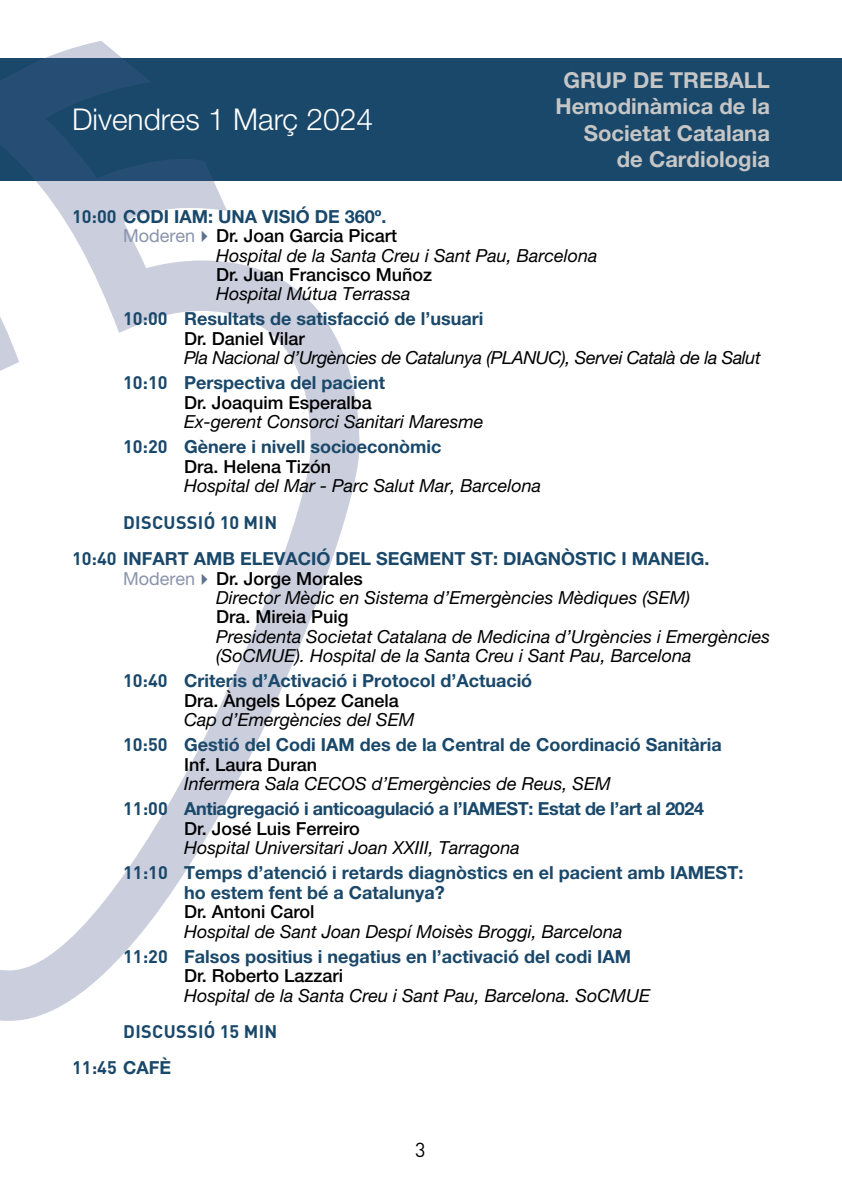
<style>
.page{position:relative;width:842px;height:1191px;background:#fff}
.page>*{position:absolute;margin:0;border:0;box-sizing:border-box;transform-origin:0 0}
.t1{font:300 30px "Helvetica Neue LT Pro";color:#fff}
.t2{font:700 22px/26.4px "Helvetica Neue LT Pro";color:#c6c6c6;text-align:right}
.t3{font:20px "DIN Pro";color:#000}
.t4{font:700 18px/25px "Helvetica Neue LT Pro";color:#1a486a}
.t5{font:italic 18px/25px "Helvetica Neue LT Pro";color:#000}
.t6{font:500 18px "Helvetica Neue LT Pro";color:#000}
.t7{font:700 18px/25px "Helvetica Neue LT Pro";letter-spacing:-.02em;color:#1a486a}
.t8{font:italic 18px/25px "Helvetica Neue LT Pro";letter-spacing:-.02em;color:#000}
.t9{font:700 18px/36.4px "DIN Pro";letter-spacing:.02em;color:#1a486a}
.s1{font-family:"DIN Pro"}
.s2{font-weight:400;color:#8a94ab}
.s3{color:#5e718f}
.s4{font-weight:400;font-style:italic;color:#000}
.s5{font-family:"DIN Pro";font-weight:700;font-style:normal;color:#1a486a}
.s6{font-weight:700;font-style:normal;color:#1a486a}
.s7{font-weight:500;color:#000}
.s8{font-family:"Helvetica Neue LT Pro"}
</style>
<div class="page">
<div style="left:0;top:58px;width:842px;height:122px;background:#1a486a"></div>
<svg style="left:0;top:41px;width:361px;height:980px"></svg>
<h1 class="t1" style="left:72px;top:101px;width:303px">Divendres 1 Març 2024</h1>
<p class="t2" style="left:555px;top:66px;width:216px">GRUP DE TREBALL<br>Hemodinàmica de la<br>Societat Catalana de Cardiologia</p>
<p class="t4" style="left:72px;top:203px;width:316px"><span class="s1">10:00</span> CODI IAM: UNA VISIÓ DE 360º.</p>
<p class="t6" style="left:123px;top:225px;width:276px"><span class="s2">Moderen</span><span class="s3">✔</span> Dr. Joan Garcia Picart</p>
<p class="t5" style="left:216px;top:242px;width:383px">Hospital de la Santa Creu i Sant Pau, Barcelona</p>
<p class="t6" style="left:216px;top:264px;width:218px">Dr. Juan Francisco Muñoz</p>
<p class="t4" style="left:123px;top:281px;width:362px;text-indent:93px"><span class="s4">Hospital Mútua Terrassa<br></span><span class="s1">10:00</span> Resultats de satisfacció de l’usuari</p>
<p class="t6" style="left:184px;top:328px;width:122px">Dr. Daniel Vilar</p>
<p class="t8" style="left:123px;top:345px;width:639px;text-indent:61px">Pla Nacional d’Urgències de Catalunya (PLANUC), Servei Català de la Salut<br><span class="s5">10:10</span> <span class="s6">Perspectiva del pacient</span></p>
<p class="t6" style="left:184px;top:392px;width:189px">Dr. Joaquim Esperalba</p>
<p class="t5" style="left:123px;top:409px;width:362px;text-indent:61px">Ex-gerent Consorci Sanitari Maresme<br><span class="s5">10:20</span> <span class="s6">Gènere i nivell socioeconòmic</span></p>
<p class="t6" style="left:184px;top:456px;width:149px">Dra. Helena Tizón</p>
<p class="t5" style="left:184px;top:473px;width:359px">Hospital del Mar - Parc Salut Mar, Barcelona</p>
<p class="t9" style="left:123px;top:502px;width:156px">DISCUSSIÓ 10 MIN</p>
<p class="t4" style="left:72px;top:546px;width:639px"><span class="s1">10:40</span> INFART AMB ELEVACIÓ DEL SEGMENT ST: DIAGNÒSTIC I MANEIG.</p>
<p class="t6" style="left:123px;top:567px;width:241px"><span class="s2">Moderen</span><span class="s3">✔</span> Dr. Jorge Morales</p>
<p class="t5" style="left:216px;top:585px;width:475px">Director Mèdic en Sistema d’Emergències Mèdiques (SEM)</p>
<p class="t6" style="left:216px;top:606px;width:134px">Dra. Mireia Puig</p>
<p class="t5" style="left:216px;top:626px;width:555px;line-height:19.4px">Presidenta Societat Catalana de Medicina d’Urgències i Emergències (SoCMUE). Hospital de la Santa Creu i Sant Pau, Barcelona</p>
<p class="t4" style="left:184px;top:671px;width:350px;line-height:19.4px;text-indent:-61px"><span class="s1">10:40</span> Criteris d’Activació i Protocol d’Actuació<br><span class="s7">Dra. Àngels López Canela</span></p>
<p class="t4" style="left:123px;top:707px;width:600px;text-indent:61px"><span class="s4">Cap d’Emergències del SEM<br></span><span class="s1">10:50</span> Gestió del Codi IAM des de la Central de Coordinació Sanitària</p>
<p class="t6" style="left:184px;top:753px;width:135px">Inf. Laura Duran</p>
<p class="t7" style="left:123px;top:771px;width:583px;text-indent:61px"><span class="s4">Infermera Sala CECOS d’Emergències de Reus, SEM<br></span><span class="s1">11:00</span> Antiagregació i anticoagulació a l’IAMEST: Estat de l’art al 2024</p>
<p class="t6" style="left:184px;top:817px;width:177px">Dr. José Luis Ferreiro</p>
<p class="t4" style="left:123px;top:835px;width:622px;text-indent:61px"><span class="s4">Hospital Universitari Joan XXIII, Tarragona<br></span><span class="s1">11:10</span> Temps d’atenció i retards diagnòstics en el pacient amb IAMEST:</p>
<p class="t4" style="left:184px;top:879px;width:262px">ho estem fent bé a Catalunya?</p>
<p class="t6" style="left:184px;top:901px;width:132px">Dr. Antoni Carol</p>
<p class="t4" style="left:123px;top:918px;width:509px;text-indent:61px"><span class="s4">Hospital de Sant Joan Despí Moisès Broggi, Barcelona<br></span><span class="s1">11:20</span> Falsos positius i negatius en l’activació del codi IAM</p>
<p class="t6" style="left:184px;top:965px;width:161px">Dr. Roberto Lazzari</p>
<p class="t5" style="left:184px;top:982px;width:468px">Hospital de la Santa Creu i Sant Pau, Barcelona. SoCMUE</p>
<p class="t9" style="left:72px;top:1011px;width:207px;text-indent:51px">DISCUSSIÓ 15 MIN<br>11:45 <span class="s8">CAFÈ</span></p>
<p class="t3" style="left:415px;top:1134px;width:12px">3</p>
</div>
